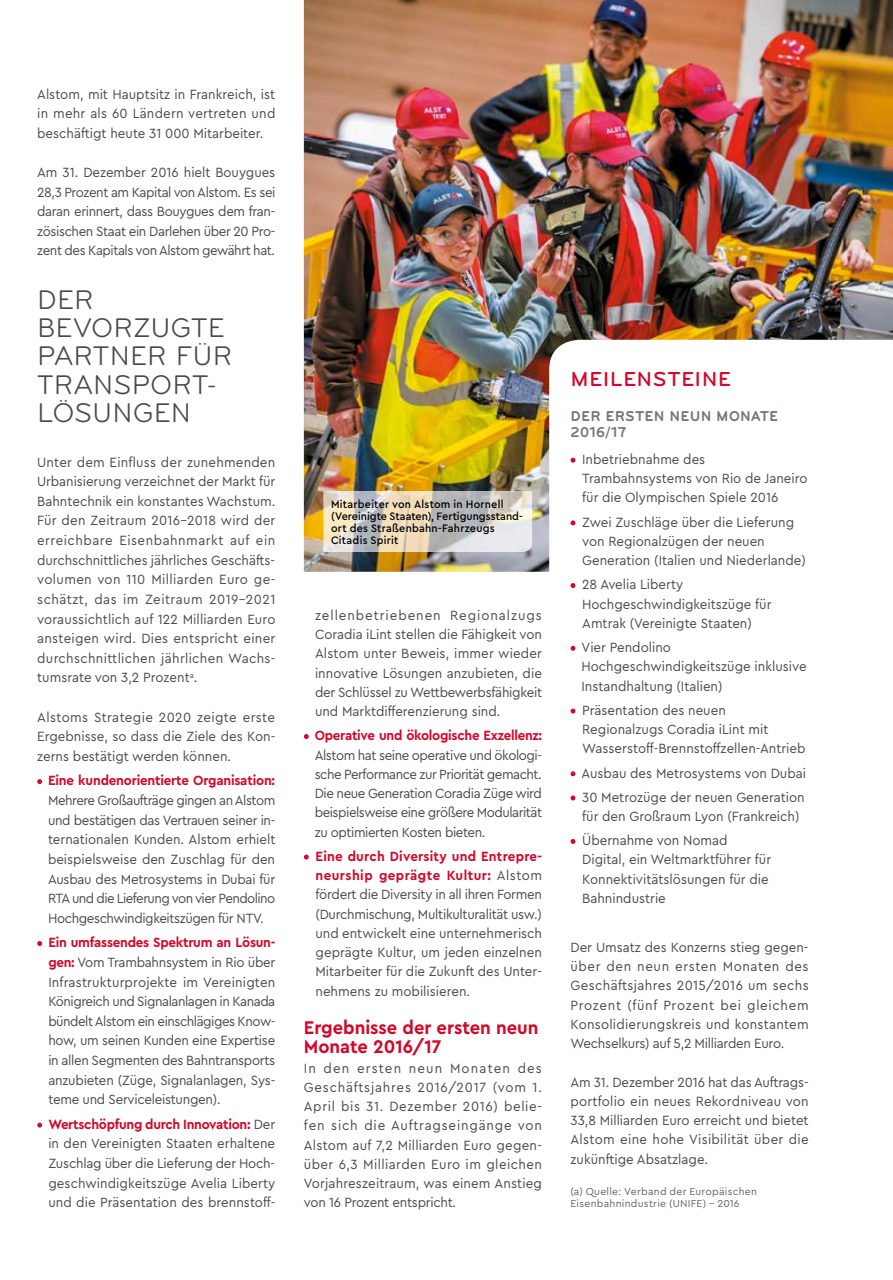
<style>
.page{position:relative;width:893px;height:1280px;background:#fff}
.page>*{position:absolute;margin:0;border:0;box-sizing:border-box;transform-origin:0 0}
.t1{font:28px/28.3px "Bryant";letter-spacing:.01em;color:#4a4a49}
.t2{font:500 21px "Bryant";letter-spacing:.02em;color:#d3072a}
.t3{font:700 19.25px/19.2px "Cera PRO";color:#d3072a;scale:.95 1}
.t4{font:700 14.88px/16.6px "Bryant";letter-spacing:.015em;color:#72787a;scale:.95 1}
.t5{font:14px/19.2px "Cera PRO";color:#4a4a49;text-align:justify;scale:.95 1}
.t6{font:500 11.38px/12.2px "Cera PRO";letter-spacing:.02em;color:#000;scale:.95 1}
.t7{font:10.5px/12.2px "Cera PRO";letter-spacing:.025em;color:#646363}
.s1{color:#d3072a}
.s2{font-weight:700;color:#d3072a}
</style>
<div class="page">
<img style="left:304px;top:0;width:589px;height:572px">
<svg style="left:549px;top:340px;width:344px;height:247px"></svg>
<img style="left:324px;top:491px;width:208px;height:61px">
<svg style="left:37px;top:779px;width:5px;height:5px"></svg>
<svg style="left:37px;top:941px;width:5px;height:5px"></svg>
<svg style="left:37px;top:1123px;width:5px;height:4px"></svg>
<svg style="left:304px;top:734px;width:5px;height:5px"></svg>
<svg style="left:304px;top:854px;width:5px;height:5px"></svg>
<svg style="left:571px;top:458px;width:4px;height:5px"></svg>
<svg style="left:571px;top:520px;width:4px;height:5px"></svg>
<svg style="left:571px;top:583px;width:4px;height:5px"></svg>
<svg style="left:571px;top:646px;width:4px;height:5px"></svg>
<svg style="left:571px;top:708px;width:4px;height:5px"></svg>
<svg style="left:571px;top:771px;width:4px;height:5px"></svg>
<svg style="left:571px;top:795px;width:4px;height:5px"></svg>
<svg style="left:571px;top:839px;width:4px;height:5px"></svg>
<p class="t5" style="left:37px;top:83px;width:252px">Alstom, mit Hauptsitz in Frankreich, ist in mehr als 60 Ländern vertreten und beschäftigt heute 31 000 Mitarbeiter.</p>
<p class="t5" style="left:37px;top:162px;width:252px">Am 31. Dezember 2016 hielt Bouygues 28,3 Prozent am Kapital von Alstom. Es sei daran erinnert, dass Bouygues dem fran&shy;zösischen Staat ein Darlehen über 20 Pro&shy;zent des Kapitals von Alstom gewährt hat.</p>
<h1 class="t1" style="left:37px;top:285px;width:197px">DER<br>BEVORZUGTE<br>PARTNER FÜR<br>TRANSPORT -<br>LÖ SUNGEN</h1>
<p class="t5" style="left:37px;top:451px;width:252px">Unter dem Einfluss der zunehmenden Urbanisierung verzeichnet der Markt für Bahntechnik ein konstantes Wachstum.<br>Für den Zeitraum 2016-2018 wird der erreichbare Eisenbahnmarkt auf ein durchschnittliches jährliches Geschäfts&shy;volumen von 110 Milliarden Euro ge&shy;schätzt, das im Zeitraum 2019-2021 voraussichtlich auf 122 Milliarden Euro ansteigen wird. Dies entspricht einer durchschnittlichen jährlichen Wachs&shy;tumsrate von 3,2 Prozent<sup>a</sup>.</p>
<p class="t5" style="left:37px;top:706px;width:252px">Alstoms Strategie 2020 zeigte erste Ergebnisse, so dass die Ziele des Kon&shy;zerns bestätigt werden können.</p>
<p class="t5" style="left:48px;top:770px;width:241px;text-indent:-11px"><span class="s1">•</span> <span class="s2">Eine kundenorientierte Organisation:<br></span>Mehrere Großaufträge gingen an Alstom und bestätigen das Vertrauen seiner in&shy;ternationalen Kunden. Alstom erhielt beispielsweise den Zuschlag für den Ausbau des Metrosystems in Dubai für RTA und die Lieferung von vier Pendolino Hochgeschwindigkeitszügen für NTV.</p>
<p class="t5" style="left:48px;top:932px;width:240px;text-indent:-11px"><span class="s1">•</span> <span class="s2">Ein umfassendes Spektrum an Lösun&shy;gen:</span> Vom Trambahnsystem in Rio über Infrastrukturprojekte im Vereinigten Königreich und Signalanlagen in Kanada bündelt Alstom ein einschlägiges Know&shy;how, um seinen Kunden eine Expertise in allen Segmenten des Bahntransports anzubieten (Züge, Signalanlagen, Sys&shy;teme und Serviceleistungen).</p>
<p class="t5" style="left:48px;top:1114px;width:241px;text-indent:-11px"><span class="s1">•</span> <span class="s2">Wertschöpfung durch Innovation:</span> Der in den Vereinigten Staaten erhaltene Zuschlag über die Lieferung der Hoch&shy;geschwindigkeitszüge Avelia Liberty und die Präsentation des brennstoff-</p>
<p class="t6" style="left:331px;top:497px;width:203px">Mitarbeiter von Alstom in Hornell (Vereinigte Staaten), Fertigungsstand&shy;ort des Straßenbahn-Fahrzeugs<br>Citadis Spirit</p>
<p class="t5" style="left:315px;top:605px;width:241px">zellenbetriebenen Regionalzugs Coradia iLint stellen die Fähigkeit von Alstom unter Beweis, immer wieder innovative Lösungen anzubieten, die der Schlüssel zu Wettbewerbsfähigkeit und Marktdifferenzierung sind.</p>
<p class="t5" style="left:315px;top:725px;width:241px;text-indent:-11px"><span class="s1">•</span> <span class="s2">Operative und ökologische Exzellenz:<br></span>Alstom hat seine operative und ökologi&shy;sche Performance zur Priorität gemacht.<br>Die neue Generation Coradia Züge wird beispielsweise eine größere Modularität zu optimierten Kosten bieten.</p>
<p class="t5" style="left:316px;top:846px;width:240px;text-indent:-12px"><span class="s1">•</span> <span class="s2">Eine durch Diversity und Entrepre&shy;neurship geprägte Kultur:</span> Alstom fördert die Diversity in all ihren Formen (Durchmischung, Multikulturalität usw.) und entwickelt eine unternehmerisch geprägte Kultur, um jeden einzelnen Mitarbeiter für die Zukunft des Unter&shy;nehmens zu mobilisieren.</p>
<h3 class="t3" style="left:304px;top:1017px;width:248px">Ergebnisse der ersten neun<br>Monate 2016/17</h3>
<p class="t5" style="left:304px;top:1058px;width:252px">In den ersten neun Monaten des Geschäftsjahres 2016/2017 (vom 1.<br>April bis 31. Dezember 2016) belie&shy;fen sich die Auftragseingänge von Alstom auf 7,2 Milliarden Euro gegen&shy;über 6,3 Milliarden Euro im gleichen Vorjahreszeitraum, was einem Anstieg von 16 Prozent entspricht.</p>
<h2 class="t2" style="left:570px;top:367px;width:162px">MEILENSTEINE</h2>
<p class="t4" style="left:570px;top:407px;width:220px">DER ERSTEN NEUN MONATE<br>2016/17</p>
<p class="t5" style="left:582px;top:449px;width:239px;text-align:left;text-indent:-12px"><span class="s1">•</span> Inbetriebnahme des<br>Trambahnsystems von Rio de Janeiro für die Olympischen Spiele 2016</p>
<p class="t5" style="left:582px;top:512px;width:237px;text-align:left;text-indent:-12px"><span class="s1">•</span> Zwei Zuschläge über die Lieferung von Regionalzügen der neuen<br>Generation (Italien und Niederlande)</p>
<p class="t5" style="left:582px;top:574px;width:201px;text-align:left;text-indent:-12px"><span class="s1">•</span> 28 Avelia Liberty<br>Hochgeschwindigkeitszüge für<br>Amtrak (Vereinigte Staaten)</p>
<p class="t5" style="left:581px;top:637px;width:238px;text-align:left;text-indent:-11px"><span class="s1">•</span> Vier Pendolino<br>Hochgeschwindigkeitszüge inklusive<br>Instandhaltung (Italien)</p>
<p class="t5" style="left:582px;top:700px;width:237px;text-align:left;text-indent:-12px"><span class="s1">•</span> Präsentation des neuen<br>Regionalzugs Coradia iLint mit<br>Wasserstoff-Brennstoffzellen-Antrieb</p>
<p class="t5" style="left:570px;top:762px;width:249px"><span class="s1">•</span> Ausbau des Metrosystems von Dubai</p>
<p class="t5" style="left:570px;top:787px;width:248px;text-align:center"><span class="s1">•</span> 30 Metrozüge der neuen Generation für den Großraum Lyon (Frankreich)</p>
<p class="t5" style="left:582px;top:830px;width:200px;text-align:left;text-indent:-12px"><span class="s1">•</span> Übernahme von Nomad<br>Digital, ein Weltmarktführer für<br>Konnektivitätslösungen für die<br>Bahnindustrie</p>
<p class="t5" style="left:570px;top:937px;width:252px">Der Umsatz des Konzerns stieg gegen&shy;über den neun ersten Monaten des Geschäftsjahres 2015/2016 um sechs Prozent (fünf Prozent bei gleichem Konsolidierungskreis und konstantem Wechselkurs) auf 5,2 Milliarden Euro.</p>
<p class="t5" style="left:570px;top:1072px;width:252px">Am 31. Dezember 2016 hat das Auftrags&shy;portfolio ein neues Rekordniveau von 33,8 Milliarden Euro erreicht und bietet Alstom eine hohe Visibilität über die zukünftige Absatzlage.</p>
<p class="t7" style="left:570px;top:1185px;width:188px">(a) Quelle: Verband der Europäischen<br>Eisenbahnindustrie (UNIFE) - 2016</p>
</div>
